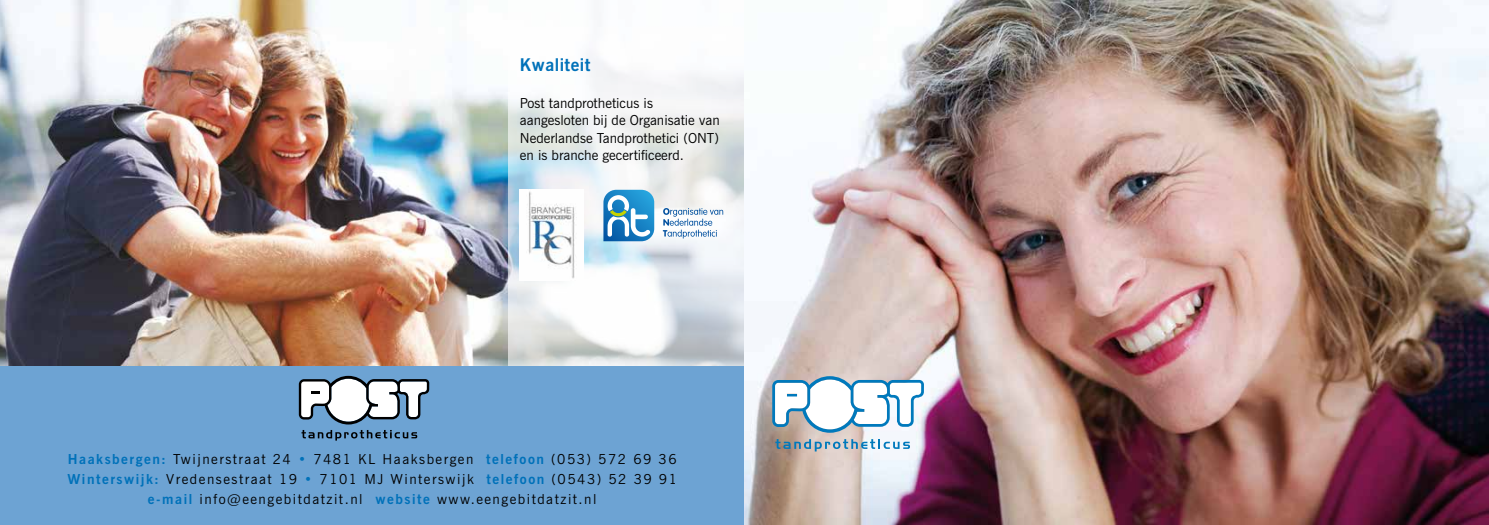
<style>
.page{position:relative;width:1489px;height:525px;background:#fff}
.page>*{position:absolute;margin:0;border:0;box-sizing:border-box;transform-origin:0 0}
.t1{font:700 17.5px "News Gothic BT";letter-spacing:.025em;color:#0071b9}
.t2{font:13.75px/20px "News Gothic BT";letter-spacing:.11em;color:#000;text-align:center}
.t3{font:13.75px/17.5px "News Gothic BT";color:#000}
.s1{font-weight:700;color:#0071b9}
</style>
<div class="page">
<div style="left:0;top:218px;width:744px;height:306px;background:#6da3d3"></div>
<img style="left:0;top:0;width:508px;height:365px">
<svg style="left:508px;top:55px;width:236px;height:310px"></svg>
<svg style="left:299px;top:375px;width:130px;height:65px"></svg>
<img style="left:744px;top:0;width:744px;height:524px">
<svg style="left:775px;top:439px;width:135px;height:12px"></svg>
<svg style="left:772px;top:376px;width:151px;height:56px"></svg>
<img style="left:520px;top:190px;width:64px;height:90px">
<svg style="left:603px;top:190px;width:51px;height:51px;background:#57a2ce"></svg>
<svg style="left:662px;top:208px;width:61px;height:30px"></svg>
<p class="t1" style="left:520px;top:54px;width:72px">Kwaliteit</p>
<p class="t3" style="left:520px;top:94px;width:201px">Post tandprotheticus is aangesloten bij de Organisatie van<br>Nederlandse Tandprothetici (ONT) en is branche gecertificeerd.</p>
<p class="t2" style="left:67px;top:449px;width:611px"><span class="s1">Haaksbergen:</span> Twijnerstraat 24 <span class="s1">•</span> 7481 KL Haaksbergen <span class="s1">telefoon</span> (053) 572 69 36<br><span class="s1">Winterswijk:</span> Vredensestraat 19 <span class="s1">•</span> 7101 MJ Winterswijk <span class="s1">telefoon</span> (0543) 52 39 91 <span class="s1">e-mail</span> info@eengebitdatzit.nl <span class="s1">website</span> www.eengebitdatzit.nl</p>
</div>
